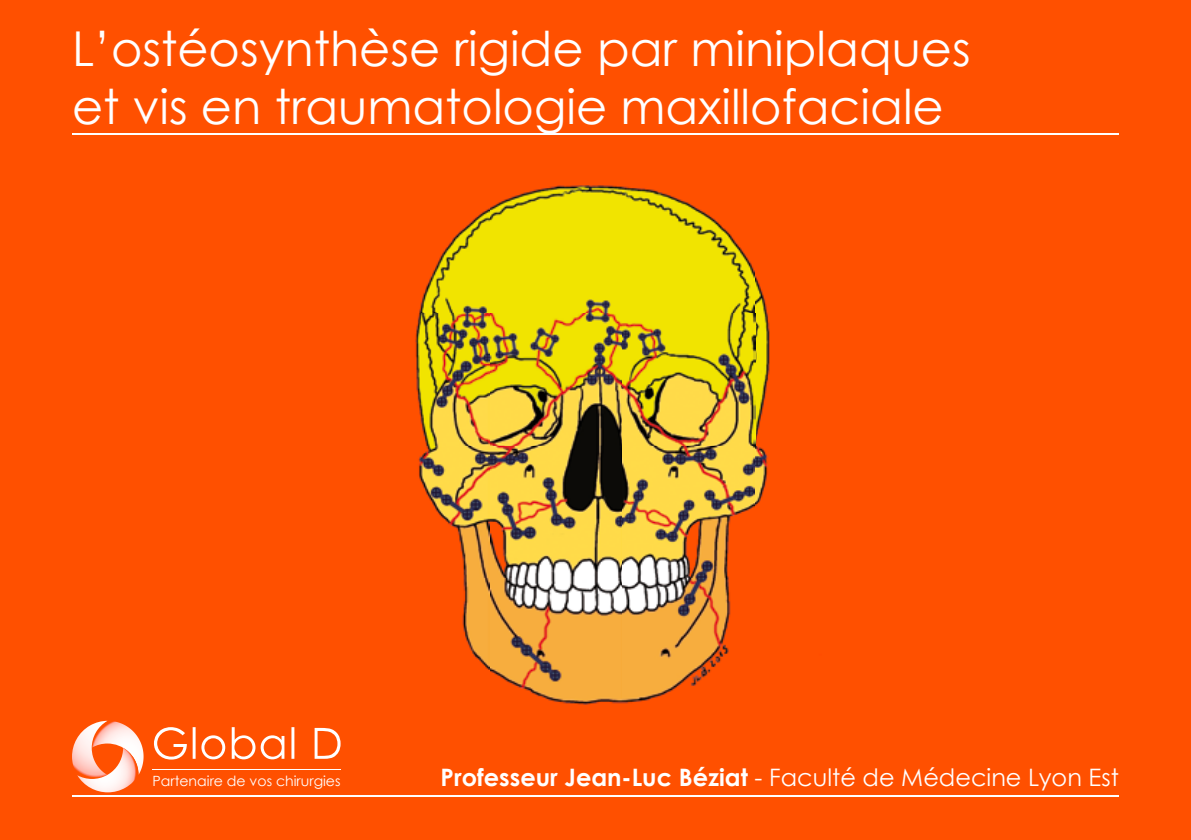
<style>
.page{position:relative;width:1191px;height:840px;background:#fff}
.page>*{position:absolute;margin:0;border:0;box-sizing:border-box;transform-origin:0 0}
.t1{font:48px/57.6px "Century Gothic";color:#fff}
.t2{font:24px "Century Gothic";color:#fff}
.t3{font:14px "Century Gothic";color:#fff}
.s1{font-weight:700}
</style>
<div class="page">
<div style="left:0;top:0;width:1191px;height:839px;background:#ff5000"></div>
<hr style="left:72px;top:133px;width:1047px;height:1px;background:#fff">
<img style="left:415px;top:185px;width:355px;height:520px">
<hr style="left:72px;top:794px;width:1047px;height:2px;background:#fff">
<svg style="left:154px;top:727px;width:186px;height:32px"></svg>
<hr style="left:152px;top:768px;width:188px;height:1px;background:#fff">
<img style="left:108px;top:721px;width:36px;height:53px">
<img style="left:72px;top:720px;width:36px;height:51px">
<img style="left:77px;top:747px;width:61px;height:44px">
<img style="left:129px;top:751px;width:9px;height:23px">
<p class="t1" style="left:72px;top:19px;width:900px">L’ostéosynthèse rigide par miniplaques et vis en traumatologie maxillofaciale</p>
<p class="t3" style="left:152px;top:772px;width:190px">Partenaire de vos chirurgies</p>
<p class="t2" style="left:440px;top:762px;width:680px"><span class="s1">Professeur Jean-Luc Béziat</span> - Faculté de Médecine Lyon Est</p>
</div>
